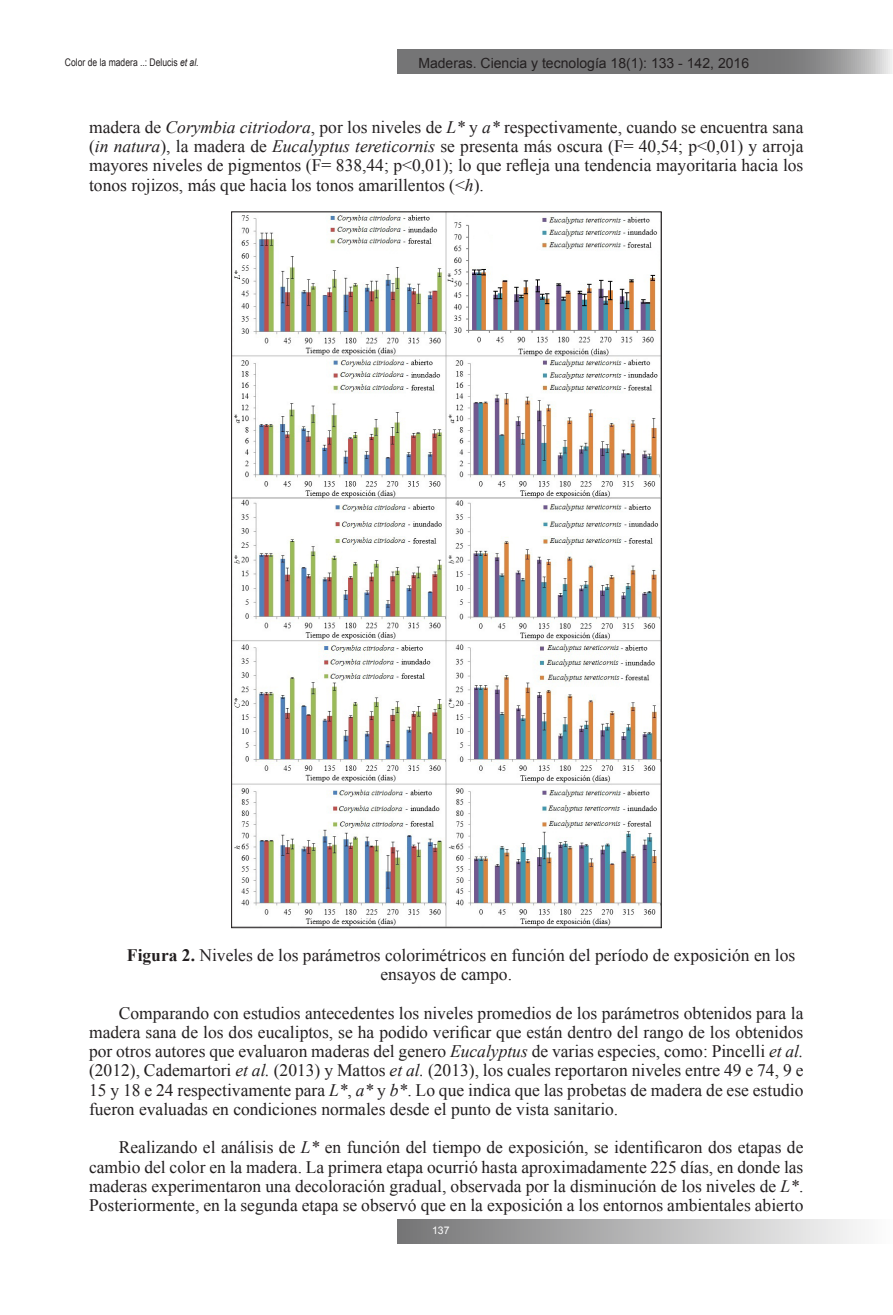
<style>
.page{position:relative;width:893px;height:1315px;background:#fff}
.page>*{position:absolute;margin:0;border:0;box-sizing:border-box;transform-origin:0 0}
.t1{font:17.5px/19.2px "Times New Roman";color:#231f20;text-align:justify}
.t2{font:14px "Arial";color:#231f20}
.t3{font:10.5px "Arial";color:#231f20;scale:.82 1}
.t4{font:10.5px "Arial";color:#fff}
.s1{font-style:italic}
.s2{font-weight:700}
</style>
<div class="page">
<div style="left:397px;top:1219px;width:496px;height:25px;background:linear-gradient(to right,#747475,#fdfdfd)"></div>
<svg style="left:397px;top:50px;width:495px;height:24px;background:#7f7f7f"></svg>
<img style="left:233px;top:214px;width:426px;height:712px">
<p class="t3" style="left:65px;top:56px;width:164px">Color de la madera ..: Delucis <span class="s1">et al</span>.</p>
<p class="t2" style="left:418px;top:54px;width:332px">Maderas. Ciencia y tecnología 18(1): 133 - 142, 2016</p>
<p class="t1" style="left:89px;top:117px;width:716px">madera de <span class="s1">Corymbia citriodora</span>, por los niveles de <span class="s1">L*</span> y <span class="s1">a*</span> respectivamente, cuando se encuentra sana (<span class="s1">in natura</span>), la madera de <span class="s1">Eucalyptus tereticornis</span> se presenta más oscura (F= 40,54; p&lt;0,01) y arroja mayores niveles de pigmentos (F= 838,44; p&lt;0,01); lo que refleja una tendencia mayoritaria hacia los tonos rojizos, más que hacia los tonos amarillentos (&lt;<span class="s1">h</span>).</p>
<p class="t1" style="left:380px;top:945px;width:416px;text-indent:-253px"><span class="s2">Figura 2.</span> Niveles de los parámetros colorimétricos en función del período de exposición en los ensayos de campo.</p>
<p class="t1" style="left:89px;top:1002px;width:716px;text-indent:30px">Comparando con estudios antecedentes los niveles promedios de los parámetros obtenidos para la madera sana de los dos eucaliptos, se ha podido verificar que están dentro del rango de los obtenidos por otros autores que evaluaron maderas del genero <span class="s1">Eucalyptus</span> de varias especies, como: Pincelli <span class="s1">et al. </span>(2012), Cademartori <span class="s1">et al.</span> (2013) y Mattos <span class="s1">et al.</span> (2013), los cuales reportaron niveles entre 49 e 74, 9 e 15 y 18 e 24 respectivamente para <span class="s1">L*</span>, <span class="s1">a*</span> y <span class="s1">b*</span>. Lo que indica que las probetas de madera de ese estudio fueron evaluadas en condiciones normales desde el punto de vista sanitario.</p>
<p class="t1" style="left:89px;top:1137px;width:716px;text-indent:30px">Realizando el análisis de <span class="s1">L*</span> en función del tiempo de exposición, se identificaron dos etapas de cambio del color en la madera. La primera etapa ocurrió hasta aproximadamente 225 días, en donde las maderas experimentaron una decoloración gradual, observada por la disminución de los niveles de <span class="s1">L*</span>.<br>Posteriormente, en la segunda etapa se observó que en la exposición a los entornos ambientales abierto</p>
<p class="t4" style="left:432px;top:1223px;width:19px">137</p>
</div>
